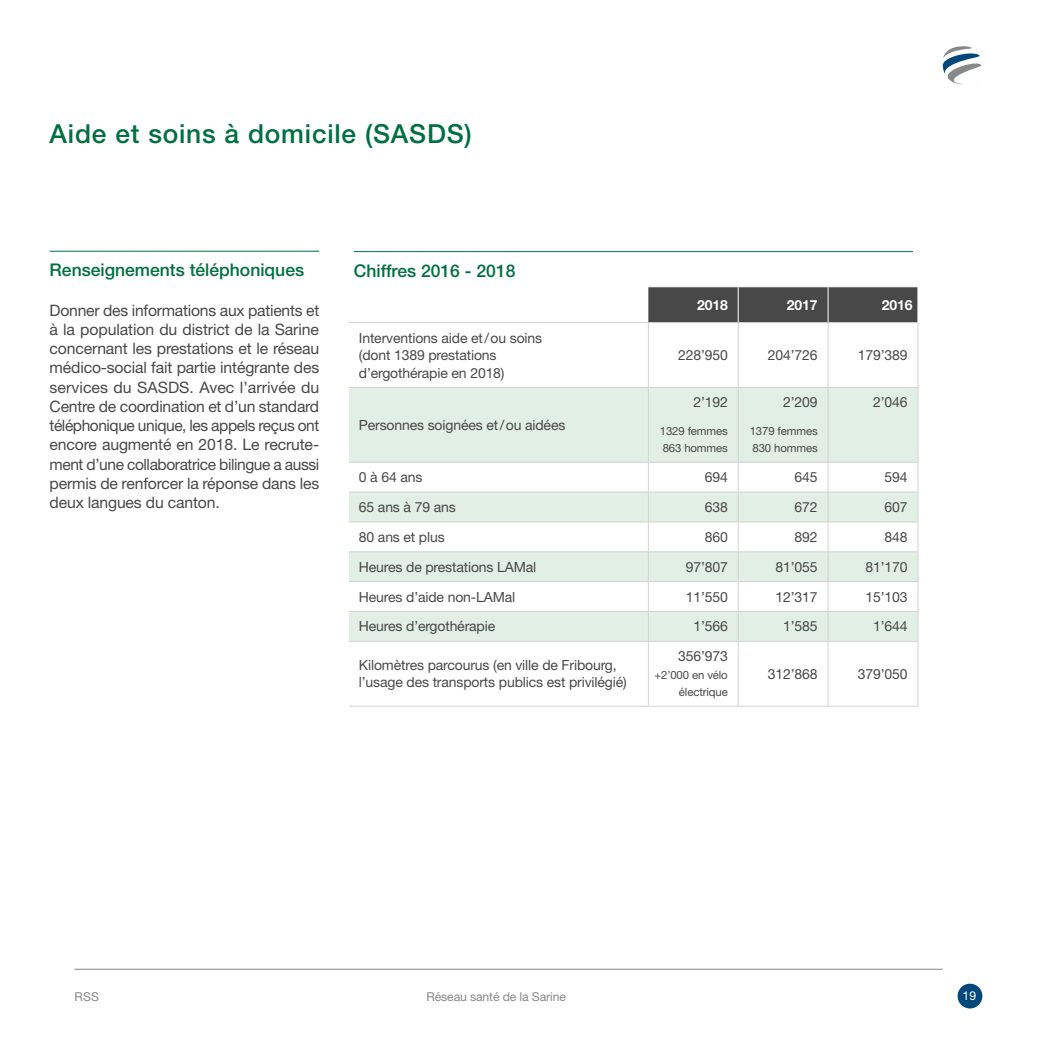
<style>
.page{position:relative;width:1042px;height:1042px;background:#fff}
.page>*{position:absolute;margin:0;border:0;box-sizing:border-box;transform-origin:0 0}
.t1{font:500 26.25px "Helvetica Neue LT Std";letter-spacing:.03em;color:#007040}
.t2{font:500 17.5px "Helvetica Neue LT Std";color:#007040}
.t3{font:15.75px/19.2px "Helvetica Neue LT Std";letter-spacing:-.01em;color:#474847;text-align:justify}
.t4{font:14px/17.5px "Helvetica Neue LT Std";letter-spacing:-.01em;color:#474847}
.t5{font:700 14px "Helvetica Neue LT Std";letter-spacing:-.01em;color:#fff}
.t6{font:12.25px "Helvetica Neue LT Std";letter-spacing:-.01em;color:#878988}
.t7{font:12.25px "Helvetica Neue LT Std";color:#fff}
.t8{font:11.38px/17.5px "Helvetica Neue LT Std";letter-spacing:-.01em;color:#474847}
</style>
<div class="page">
<div style="left:957px;top:983px;width:25px;height:25px;background:#00487a;border-radius:50%"></div>
<hr style="left:74px;top:969px;width:869px;height:1px;background:#878988">
<svg style="left:943px;top:46px;width:38px;height:38px"></svg>
<hr style="left:50px;top:251px;width:269px;height:1px;background:#007040">
<div style="left:648px;top:287px;width:269px;height:35px;background:#474847"></div>
<svg style="left:349px;top:388px;width:568px;height:253px;fill:#e2efe4"></svg>
<hr style="left:738px;top:287px;width:1px;height:35px;background:#fff">
<hr style="left:349px;top:706px;width:299px;height:1px;background:#d1d2d2">
<hr style="left:648px;top:706px;width:90px;height:1px;background:#d1d2d2">
<hr style="left:738px;top:706px;width:90px;height:1px;background:#d1d2d2">
<hr style="left:828px;top:706px;width:90px;height:1px;background:#d1d2d2">
<hr style="left:827px;top:287px;width:1px;height:35px;background:#fff">
<hr style="left:648px;top:323px;width:1px;height:64px;background:#d1d2d2">
<hr style="left:738px;top:323px;width:1px;height:64px;background:#d1d2d2">
<hr style="left:827px;top:323px;width:1px;height:64px;background:#d1d2d2">
<hr style="left:917px;top:323px;width:1px;height:64px;background:#d1d2d2">
<hr style="left:349px;top:387px;width:299px;height:1px;background:#d1d2d2">
<hr style="left:648px;top:387px;width:90px;height:1px;background:#d1d2d2">
<hr style="left:648px;top:388px;width:1px;height:74px;background:#d1d2d2">
<hr style="left:738px;top:387px;width:90px;height:1px;background:#d1d2d2">
<hr style="left:738px;top:388px;width:1px;height:74px;background:#d1d2d2">
<hr style="left:828px;top:387px;width:90px;height:1px;background:#d1d2d2">
<hr style="left:827px;top:388px;width:1px;height:74px;background:#d1d2d2">
<hr style="left:917px;top:388px;width:1px;height:74px;background:#d1d2d2">
<hr style="left:349px;top:462px;width:299px;height:1px;background:#d1d2d2">
<hr style="left:648px;top:462px;width:90px;height:1px;background:#d1d2d2">
<hr style="left:738px;top:462px;width:90px;height:1px;background:#d1d2d2">
<hr style="left:828px;top:462px;width:90px;height:1px;background:#d1d2d2">
<hr style="left:349px;top:492px;width:299px;height:1px;background:#d1d2d2">
<hr style="left:648px;top:492px;width:90px;height:1px;background:#d1d2d2">
<hr style="left:738px;top:492px;width:90px;height:1px;background:#d1d2d2">
<hr style="left:828px;top:492px;width:90px;height:1px;background:#d1d2d2">
<hr style="left:349px;top:521px;width:299px;height:1px;background:#d1d2d2">
<hr style="left:648px;top:521px;width:90px;height:1px;background:#d1d2d2">
<hr style="left:738px;top:521px;width:90px;height:1px;background:#d1d2d2">
<hr style="left:828px;top:521px;width:90px;height:1px;background:#d1d2d2">
<hr style="left:349px;top:551px;width:299px;height:1px;background:#d1d2d2">
<hr style="left:648px;top:551px;width:90px;height:1px;background:#d1d2d2">
<hr style="left:738px;top:551px;width:90px;height:1px;background:#d1d2d2">
<hr style="left:828px;top:551px;width:90px;height:1px;background:#d1d2d2">
<hr style="left:349px;top:581px;width:299px;height:1px;background:#d1d2d2">
<hr style="left:648px;top:581px;width:90px;height:1px;background:#d1d2d2">
<hr style="left:738px;top:581px;width:90px;height:1px;background:#d1d2d2">
<hr style="left:828px;top:581px;width:90px;height:1px;background:#d1d2d2">
<hr style="left:349px;top:611px;width:299px;height:1px;background:#d1d2d2">
<hr style="left:648px;top:611px;width:90px;height:1px;background:#d1d2d2">
<svg style="left:648px;top:463px;width:1px;height:178px"></svg>
<hr style="left:738px;top:611px;width:90px;height:1px;background:#d1d2d2">
<svg style="left:738px;top:463px;width:1px;height:178px"></svg>
<hr style="left:828px;top:611px;width:90px;height:1px;background:#d1d2d2">
<svg style="left:827px;top:463px;width:1px;height:178px"></svg>
<svg style="left:917px;top:463px;width:1px;height:178px"></svg>
<hr style="left:349px;top:641px;width:299px;height:1px;background:#d1d2d2">
<hr style="left:648px;top:641px;width:90px;height:1px;background:#d1d2d2">
<hr style="left:648px;top:642px;width:1px;height:64px;background:#d1d2d2">
<hr style="left:738px;top:641px;width:90px;height:1px;background:#d1d2d2">
<hr style="left:738px;top:642px;width:1px;height:64px;background:#d1d2d2">
<hr style="left:828px;top:641px;width:90px;height:1px;background:#d1d2d2">
<hr style="left:827px;top:642px;width:1px;height:64px;background:#d1d2d2">
<hr style="left:917px;top:642px;width:1px;height:64px;background:#d1d2d2">
<hr style="left:349px;top:322px;width:299px;height:1px;background:#d1d2d2">
<hr style="left:648px;top:322px;width:90px;height:1px;background:#d1d2d2">
<hr style="left:738px;top:322px;width:90px;height:1px;background:#d1d2d2">
<hr style="left:828px;top:322px;width:90px;height:1px;background:#d1d2d2">
<hr style="left:354px;top:251px;width:559px;height:1px;background:#007040">
<h1 class="t1" style="left:50px;top:118px;width:424px">Aide et soins à domicile (SASDS)</h1>
<p class="t2" style="left:50px;top:260px;width:256px">Renseignements téléphoniques</p>
<p class="t3" style="left:50px;top:300px;width:271px">Donner des informations aux patients et à la population du district de la Sarine concernant les prestations et le réseau médico-social fait partie intégrante des services du SASDS. Avec l’arrivée du Centre de coordination et d’un standard téléphonique unique, les appels reçus ont encore augmenté en 2018. Le recrute&shy;ment d’une collaboratrice bilingue a aussi permis de renforcer la réponse dans les deux langues du canton.</p>
<p class="t2" style="left:354px;top:260px;width:163px">Chiffres 2016 - 2018</p>
<p class="t4" style="left:359px;top:329px;width:185px">Interventions aide et/ou soins (dont 1389 prestations d’ergothérapie en 2018)</p>
<p class="t4" style="left:359px;top:416px;width:208px">Personnes soignées et/ou aidées</p>
<p class="t5" style="left:697px;top:296px;width:32px">2018</p>
<p class="t5" style="left:787px;top:296px;width:32px">2017</p>
<p class="t5" style="left:882px;top:296px;width:32px">2016</p>
<p class="t4" style="left:678px;top:346px;width:51px">228’950</p>
<p class="t4" style="left:768px;top:346px;width:51px">204’726</p>
<p class="t4" style="left:858px;top:346px;width:51px">179’389</p>
<p class="t4" style="left:693px;top:393px;width:36px">2’192</p>
<p class="t8" style="left:660px;top:422px;width:69px">1329 femmes<br>863 hommes</p>
<p class="t4" style="left:783px;top:393px;width:36px">2’209</p>
<p class="t8" style="left:750px;top:422px;width:69px">1379 femmes<br>830 hommes</p>
<p class="t4" style="left:873px;top:393px;width:36px">2’046</p>
<p class="t4" style="left:359px;top:468px;width:65px">0 à 64 ans</p>
<p class="t4" style="left:705px;top:468px;width:25px">694</p>
<p class="t4" style="left:794px;top:468px;width:25px">645</p>
<p class="t4" style="left:884px;top:468px;width:25px">594</p>
<p class="t4" style="left:359px;top:498px;width:98px">65 ans à 79 ans</p>
<p class="t4" style="left:705px;top:498px;width:25px">638</p>
<p class="t4" style="left:794px;top:498px;width:25px">672</p>
<p class="t4" style="left:884px;top:498px;width:25px">607</p>
<p class="t4" style="left:359px;top:528px;width:87px">80 ans et plus</p>
<p class="t4" style="left:705px;top:528px;width:25px">860</p>
<p class="t4" style="left:794px;top:528px;width:25px">892</p>
<p class="t4" style="left:884px;top:528px;width:25px">848</p>
<p class="t4" style="left:359px;top:558px;width:179px">Heures de prestations LAMal</p>
<p class="t4" style="left:686px;top:558px;width:44px">97’807</p>
<p class="t4" style="left:775px;top:558px;width:44px">81’055</p>
<p class="t4" style="left:865px;top:558px;width:44px">81’170</p>
<p class="t4" style="left:359px;top:587px;width:158px">Heures d’aide non-LAMal</p>
<p class="t4" style="left:686px;top:587px;width:44px">11’550</p>
<p class="t4" style="left:775px;top:587px;width:44px">12’317</p>
<p class="t4" style="left:865px;top:587px;width:44px">15’103</p>
<p class="t4" style="left:359px;top:617px;width:138px">Heures d’ergothérapie</p>
<p class="t4" style="left:693px;top:617px;width:36px">1’566</p>
<p class="t4" style="left:783px;top:617px;width:36px">1’585</p>
<p class="t4" style="left:873px;top:617px;width:36px">1’644</p>
<p class="t4" style="left:359px;top:656px;width:269px">Kilomètres parcourus (en ville de Fribourg, l’usage des transports publics est privilégié)</p>
<p class="t4" style="left:678px;top:647px;width:51px">356’973</p>
<p class="t8" style="left:654px;top:666px;width:75px;text-align:right">+2’000 en vélo électrique</p>
<p class="t4" style="left:768px;top:665px;width:51px">312’868</p>
<p class="t4" style="left:858px;top:665px;width:51px">379’050</p>
<p class="t6" style="left:74px;top:989px;width:26px">RSS</p>
<p class="t6" style="left:426px;top:989px;width:141px">Réseau santé de la Sarine</p>
<p class="t7" style="left:962px;top:989px;width:15px">19</p>
</div>
